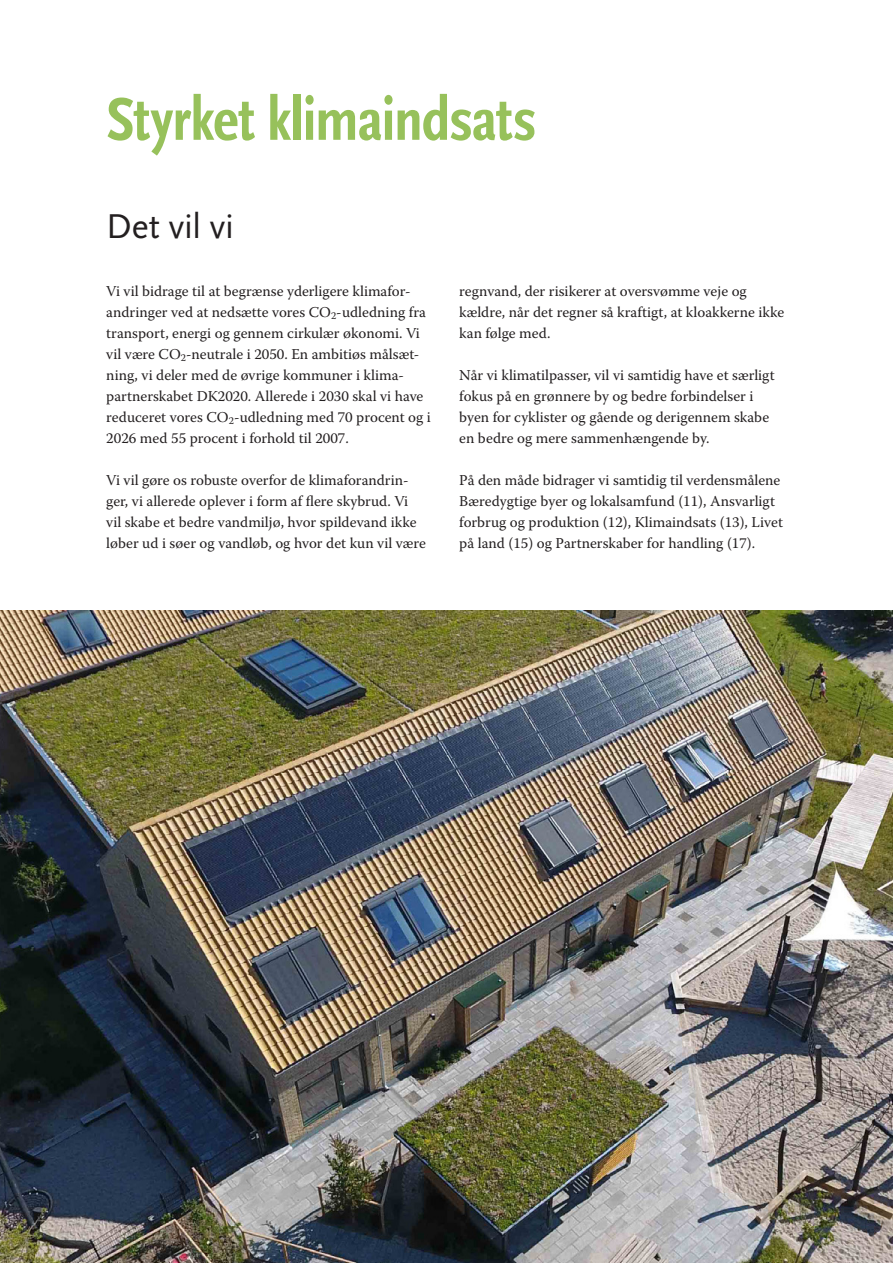
<style>
.page{position:relative;width:893px;height:1263px;background:#fff}
.page>*{position:absolute;margin:0;border:0;box-sizing:border-box;transform-origin:0 0}
.t1{font:700 condensed 63px "Scala Sans Pro";letter-spacing:-.02em;color:#97c15b}
.t2{font:36px "Scala Sans Pro";letter-spacing:-.01em;color:#231f20}
.t3{font:15px/21px "Warnock Pro";color:#231f20}
</style>
<div class="page">
<img style="left:0;top:611px;width:893px;height:652px">
<h1 class="t1" style="left:106px;top:83px;width:431px">Styrket klimaindsats</h1>
<h2 class="t2" style="left:106px;top:206px;width:129px">Det vil vi</h2>
<p class="t3" style="left:106px;top:280px;width:326px">Vi vil bidrage til at begrænse yderligere klimafor&shy;andringer ved at nedsætte vores CO<sub>2</sub>-udledning fra transport, energi og gennem cirkulær økonomi. Vi vil være CO<sub>2</sub>-neutrale i 2050. En ambitiøs målsæt&shy;ning, vi deler med de øvrige kommuner i klima&shy;partnerskabet DK2020. Allerede i 2030 skal vi have reduceret vores CO<sub>2</sub>-udledning med 70 procent og i 2026 med 55 procent i forhold til 2007.</p>
<p class="t3" style="left:106px;top:469px;width:321px">Vi vil gøre os robuste overfor de klimaforandrin&shy;ger, vi allerede oplever i form af flere skybrud. Vi vil skabe et bedre vandmiljø, hvor spildevand ikke løber ud i søer og vandløb, og hvor det kun vil være</p>
<p class="t3" style="left:459px;top:280px;width:327px">regnvand, der risikerer at oversvømme veje og kældre, når det regner så kraftigt, at kloakkerne ikke kan følge med.</p>
<p class="t3" style="left:459px;top:364px;width:317px">Når vi klimatilpasser, vil vi samtidig have et særligt fokus på en grønnere by og bedre forbindelser i byen for cyklister og gående og derigennem skabe en bedre og mere sammenhængende by.</p>
<p class="t3" style="left:459px;top:469px;width:325px">På den måde bidrager vi samtidig til verdensmålene Bæredygtige byer og lokalsamfund (11), Ansvarligt forbrug og produktion (12), Klimaindsats (13), Livet på land (15) og Partnerskaber for handling (17).</p>
</div>
